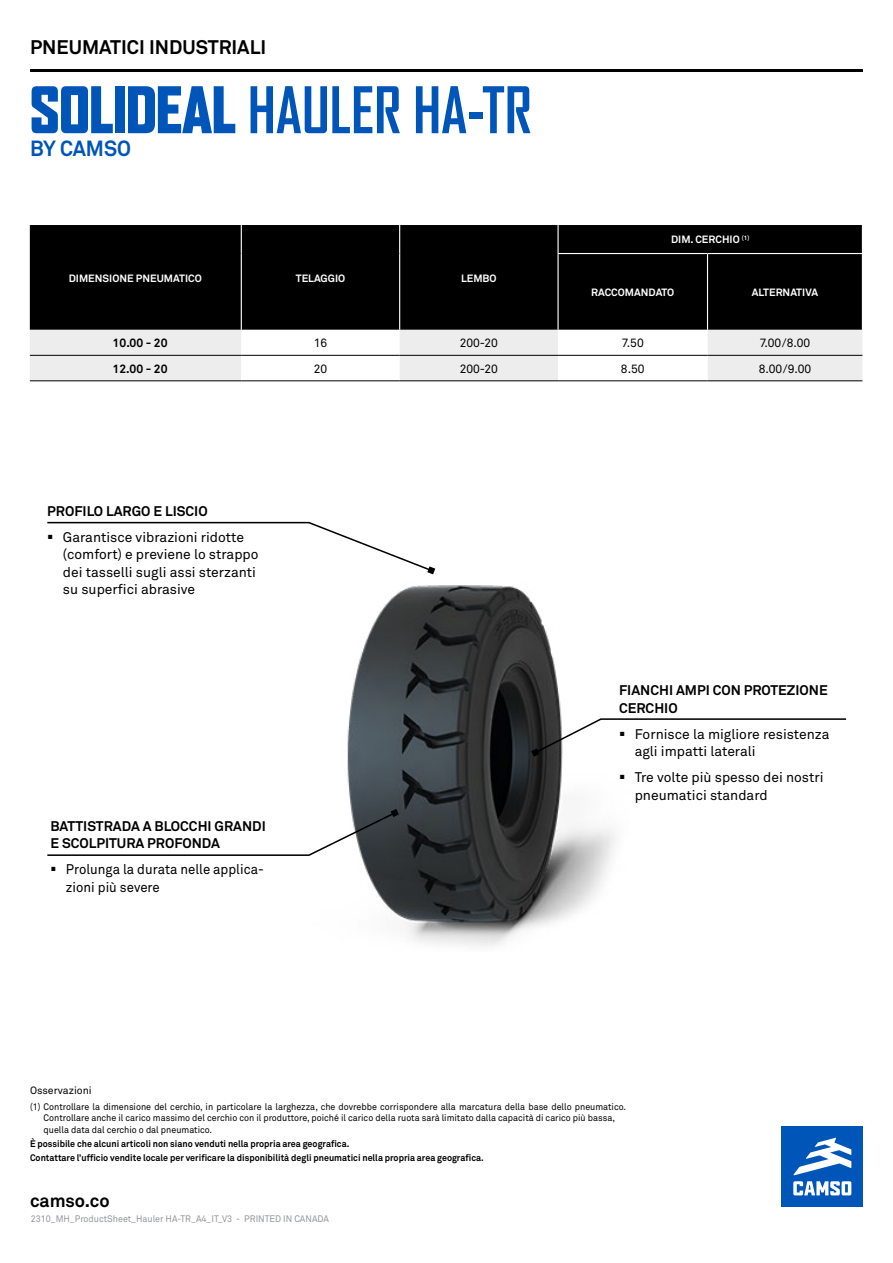
<style>
.page{position:relative;width:893px;height:1263px;background:#fff}
.page>*{position:absolute;margin:0;border:0;box-sizing:border-box;transform-origin:0 0}
.t1{font:700 61.5px "Agency FB";color:#0055b8;scale:.95 1}
.t2{font:700 21.75px "Akkurat Office";color:#0055b8;scale:.95 1}
.t3{font:700 19.5px "Akkurat Office";color:#000}
.t4{font:700 18px "Akkurat Office";color:#000}
.t5{font:13.8px/17.2px "Akkurat Office";color:#000}
.t6{font:700 13.8px/17.2px "Akkurat Office";color:#000}
.t7{font:13.8px/17.2px "Akkurat Office";color:#000;scale:.95 1}
.t8{font:12px "Akkurat Office";color:#000}
.t9{font:700 12px "Akkurat Office";color:#000}
.t10{font:700 10.5px "Akkurat Office";color:#fff}
.t11{font:10.5px "Akkurat Office";color:#000}
.t12{font:9.3px/11.2px "Akkurat Office";color:#000;scale:.95 1}
.t13{font:700 9.3px/14.2px "Akkurat Office";color:#000;scale:.95 1}
.t14{font:9.3px "Akkurat Office";color:#939598;scale:.95 1}
.s1{font-weight:900}
</style>
<div class="page">
<hr style="left:30px;top:69px;width:833px;height:3px;background:#000">
<div style="left:782px;top:1126px;width:81px;height:81px;background:#0055b8"></div>
<svg style="left:793px;top:1181px;width:58px;height:14px"></svg>
<svg style="left:793px;top:1138px;width:58px;height:37px"></svg>
<img style="left:347px;top:568px;width:269px;height:379px">
<svg style="left:531px;top:717px;width:316px;height:40px"></svg>
<svg style="left:47px;top:809px;width:352px;height:48px"></svg>
<svg style="left:47px;top:521px;width:388px;height:53px"></svg>
<div style="left:30px;top:225px;width:832px;height:105px;background:#000"></div>
<svg style="left:30px;top:330px;width:832px;height:50px"></svg>
<svg style="left:241px;top:225px;width:1px;height:29px"></svg>
<svg style="left:399px;top:225px;width:1px;height:29px"></svg>
<hr style="left:241px;top:254px;width:1px;height:76px;background:#fff">
<hr style="left:399px;top:254px;width:1px;height:76px;background:#fff">
<hr style="left:557px;top:225px;width:2px;height:28px;background:#fff">
<hr style="left:557px;top:253px;width:150px;height:1px;background:#fff">
<hr style="left:707px;top:253px;width:156px;height:1px;background:#fff">
<hr style="left:557px;top:254px;width:2px;height:76px;background:#fff">
<hr style="left:707px;top:254px;width:1px;height:76px;background:#fff">
<hr style="left:30px;top:355px;width:211px;height:1px;background:#000">
<hr style="left:241px;top:355px;width:159px;height:1px;background:#000">
<hr style="left:400px;top:355px;width:158px;height:1px;background:#000">
<hr style="left:558px;top:355px;width:149px;height:1px;background:#000">
<hr style="left:707px;top:355px;width:155px;height:1px;background:#000">
<hr style="left:30px;top:380px;width:211px;height:1px;background:#000">
<hr style="left:241px;top:380px;width:159px;height:1px;background:#000">
<hr style="left:400px;top:380px;width:158px;height:1px;background:#000">
<hr style="left:558px;top:380px;width:149px;height:1px;background:#000">
<hr style="left:707px;top:380px;width:155px;height:1px;background:#000">
<h3 class="t3" style="left:30px;top:35px;width:238px">PNEUMATICI INDUSTRIALI</h3>
<h1 class="t1" style="left:30px;top:74px;width:530px"><span class="s1">SOLIDEAL</span> HAULER HA-TR</h1>
<h2 class="t2" style="left:30px;top:135px;width:108px">BY CAMSO</h2>
<p class="t10" style="left:69px;top:271px;width:134px">DIMENSIONE PNEUMATICO</p>
<p class="t10" style="left:296px;top:271px;width:51px">TELAGGIO</p>
<p class="t10" style="left:461px;top:271px;width:37px">LEMBO</p>
<p class="t10" style="left:671px;top:233px;width:80px">DIM. CERCHIO <sup>(1)</sup></p>
<p class="t10" style="left:591px;top:286px;width:85px">RACCOMANDATO</p>
<p class="t10" style="left:752px;top:286px;width:68px">ALTERNATIVA</p>
<p class="t9" style="left:113px;top:335px;width:56px">10.00 - 20</p>
<p class="t8" style="left:314px;top:336px;width:15px">16</p>
<p class="t8" style="left:460px;top:336px;width:40px">200-20</p>
<p class="t8" style="left:622px;top:336px;width:23px">7.50</p>
<p class="t8" style="left:760px;top:336px;width:52px">7.00/8.00</p>
<p class="t9" style="left:113px;top:361px;width:56px">12.00 - 20</p>
<p class="t8" style="left:314px;top:362px;width:15px">20</p>
<p class="t8" style="left:460px;top:362px;width:40px">200-20</p>
<p class="t8" style="left:621px;top:362px;width:25px">8.50</p>
<p class="t8" style="left:759px;top:362px;width:54px">8.00/9.00</p>
<h3 class="t6" style="left:47px;top:502px;width:162px">PROFILO LARGO E LISCIO</h3>
<h3 class="t5" style="left:63px;top:529px;width:197px;text-indent:-16px">▪ Garantisce vibrazioni ridotte (comfort) e previene lo strappo dei tasselli sugli assi sterzanti su superfici abrasive</h3>
<h3 class="t6" style="left:50px;top:817px;width:217px">BATTISTRADA A BLOCCHI GRANDI<br>E SCOLPITURA PROFONDA</h3>
<h3 class="t7" style="left:66px;top:861px;width:210px;text-indent:-16px">▪ Prolunga la durata nelle applica&shy;zioni più severe</h3>
<h3 class="t6" style="left:619px;top:682px;width:210px">FIANCHI AMPI CON PROTEZIONE<br>CERCHIO</h3>
<h3 class="t5" style="left:635px;top:726px;width:196px;text-indent:-16px">▪ Fornisce la migliore resistenza agli impatti laterali</h3>
<h3 class="t5" style="left:635px;top:769px;width:190px;text-indent:-16px">▪ Tre volte più spesso dei nostri pneumatici standard</h3>
<p class="t11" style="left:30px;top:1084px;width:63px">Osservazioni</p>
<p class="t12" style="left:44px;top:1101px;width:615px;text-indent:-14px">(1) Controllare la dimensione del cerchio, in particolare la larghezza, che dovrebbe corrispondere alla marcatura della base dello pneumatico.<br>Controllare anche il carico massimo del cerchio con il produttore, poiché il carico della ruota sarà limitato dalla capacità di carico più bassa, quella data dal cerchio o dal pneumatico.</p>
<p class="t13" style="left:30px;top:1136px;width:479px">È possibile che alcuni articoli non siano venduti nella propria area geografica.<br>Contattare l’ufficio vendite locale per verificare la disponibilità degli pneumatici nella propria area geografica.</p>
<h3 class="t4" style="left:30px;top:1189px;width:81px">camso.co</h3>
<p class="t14" style="left:31px;top:1213px;width:315px">2310_MH_ProductSheet_Hauler HA-TR_A4_IT_V3 - PRINTED IN CANADA</p>
</div>
